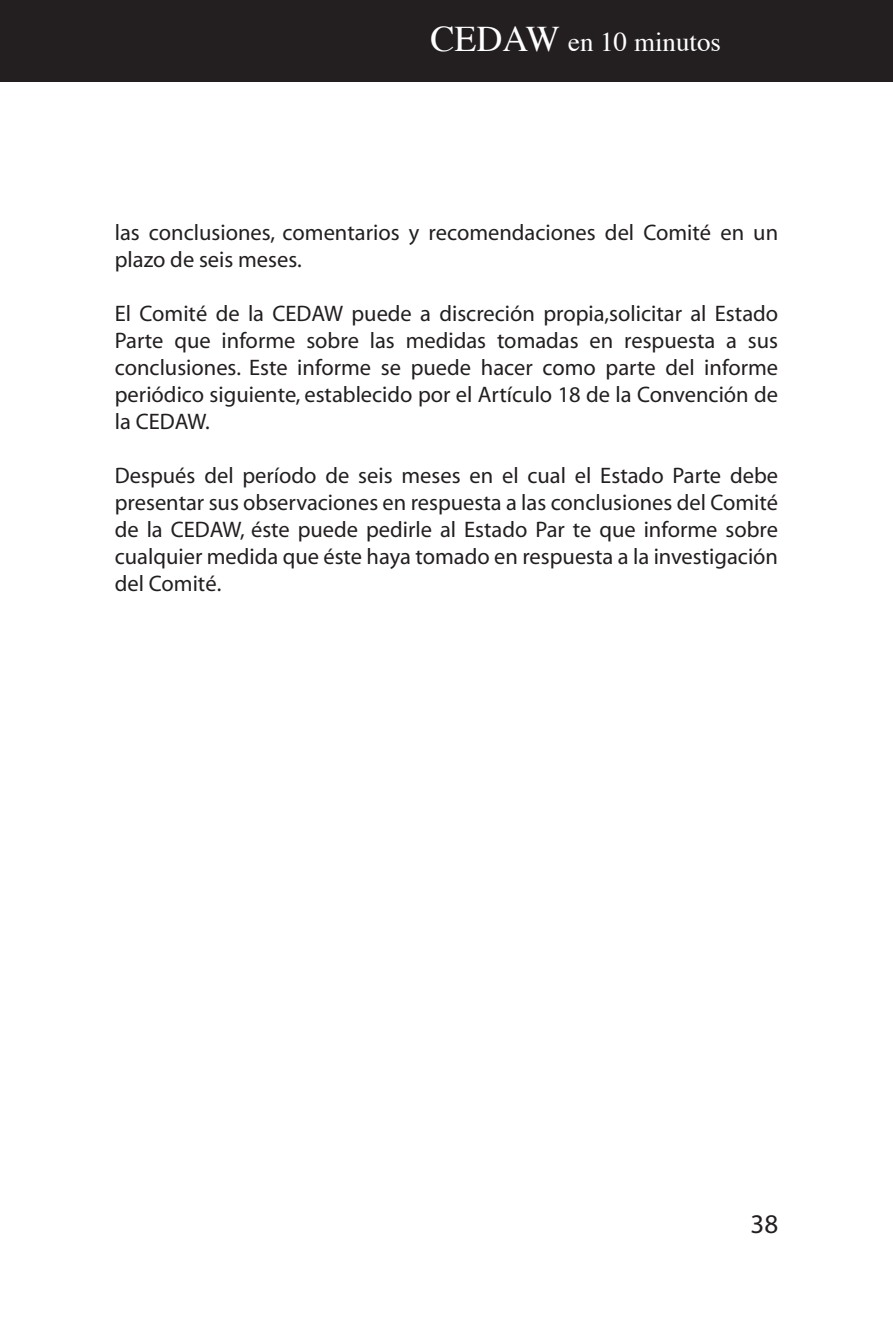
<style>
.page{position:relative;width:893px;height:1340px;background:#fff}
.page>*{position:absolute;margin:0;border:0;box-sizing:border-box;transform-origin:0 0}
.t1{font:27px "Times";color:#fff}
.t2{font:27px "Myriad";color:#231f20}
.t3{font:22.5px/27px "Myriad";color:#231f20;text-align:justify}
.s1{font-size:36px}
</style>
<div class="page">
<div style="left:0;top:0;width:893px;height:81px;background:#231f20"></div>
<p class="t1" style="left:431px;top:17px;width:292px"><span class="s1">CEDAW</span> en 10 minutos</p>
<p class="t3" style="left:115px;top:220px;width:665px">las conclusiones, comentarios y recomendaciones del Comité en un plazo de seis meses.</p>
<p class="t3" style="left:115px;top:301px;width:665px">El Comité de la CEDAW puede a discreción propia,solicitar al Estado Parte que informe sobre las medidas tomadas en respuesta a sus conclusiones. Este informe se puede hacer como parte del informe periódico siguiente, establecido por el Artículo 18 de la Convención de la CEDAW.</p>
<p class="t3" style="left:115px;top:463px;width:665px">Después del período de seis meses en el cual el Estado Parte debe presentar sus observaciones en respuesta a las conclusiones del Comité de la CEDAW, éste puede pedirle al Estado Par te que informe sobre cualquier medida que éste haya tomado en respuesta a la investigación del Comité.</p>
<p class="t2" style="left:750px;top:1210px;width:29px">38</p>
</div>
